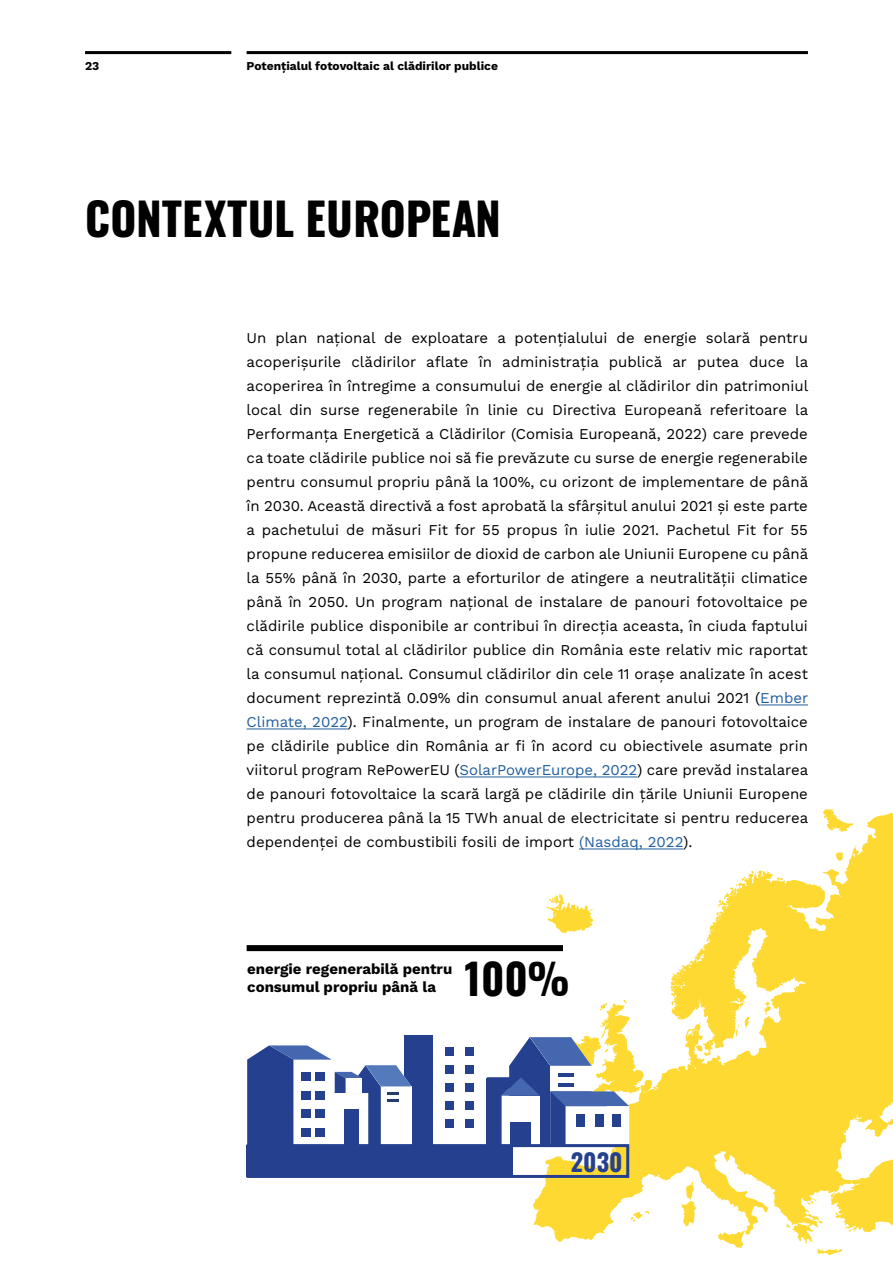
<style>
.page{position:relative;width:893px;height:1263px;background:#fff}
.page>*{position:absolute;margin:0;border:0;box-sizing:border-box;transform-origin:0 0}
.t1{font:45px "Zodiac Sans";color:#000}
.t2{font:42.45px "Zodiac Sans";color:#000}
.t3{font:24.15px "Zodiac Sans";color:#25408f}
.t4{font:15px/24px "Work Sans";color:#000;text-align:justify}
.t5{font:700 15px/18px "Work Sans";color:#000}
.t6{font:700 12px "Work Sans";color:#000}
.s1{color:#215e9e}
</style>
<div class="page">
<hr style="left:247px;top:51px;width:561px;height:3px;background:#000">
<hr style="left:85px;top:51px;width:146px;height:3px;background:#000">
<svg style="left:533px;top:809px;width:360px;height:447px"></svg>
<hr style="left:760px;top:704px;width:48px;height:1px;background:#215e9e">
<hr style="left:247px;top:728px;width:101px;height:1px;background:#215e9e">
<hr style="left:459px;top:776px;width:178px;height:1px;background:#215e9e">
<hr style="left:579px;top:848px;width:104px;height:1px;background:#215e9e">
<svg style="left:486px;top:1002px;width:316px;height:179px"></svg>
<div style="left:404px;top:1035px;width:29px;height:110px;background:#25408f"></div>
<div style="left:445px;top:1047px;width:9px;height:8px;background:#25408f"></div>
<div style="left:445px;top:1065px;width:9px;height:8px;background:#25408f"></div>
<div style="left:445px;top:1083px;width:9px;height:9px;background:#25408f"></div>
<div style="left:445px;top:1101px;width:9px;height:9px;background:#25408f"></div>
<div style="left:445px;top:1120px;width:9px;height:8px;background:#25408f"></div>
<div style="left:465px;top:1047px;width:9px;height:8px;background:#25408f"></div>
<div style="left:465px;top:1065px;width:9px;height:8px;background:#25408f"></div>
<div style="left:465px;top:1083px;width:9px;height:9px;background:#25408f"></div>
<div style="left:465px;top:1101px;width:9px;height:9px;background:#25408f"></div>
<div style="left:465px;top:1120px;width:9px;height:8px;background:#25408f"></div>
<svg style="left:247px;top:1045px;width:164px;height:99px"></svg>
<div style="left:247px;top:1144px;width:382px;height:34px;border:3px solid #25408f"></div>
<div style="left:247px;top:1145px;width:266px;height:32px;background:#25408f"></div>
<div style="left:247px;top:945px;width:316px;height:6px;background:#000"></div>
<p class="t6" style="left:85px;top:56px;width:16px">23</p>
<p class="t6" style="left:247px;top:56px;width:253px">Potențialul fotovoltaic al clădirilor publice</p>
<h1 class="t1" style="left:85px;top:195px;width:417px">CONTEXTUL EUROPEAN</h1>
<p class="t4" style="left:247px;top:326px;width:563px">Un plan național de exploatare a potențialului de energie solară pentru acoperișurile clădirilor aflate în administrația publică ar putea duce la acoperirea în întregime a consumului de energie al clădirilor din patrimoniul local din surse regenerabile în linie cu Directiva Europeană referitoare la Performanța Energetică a Clădirilor (Comisia Europeană, 2022) care prevede ca toate clădirile publice noi să fie prevăzute cu surse de energie regenerabile pentru consumul propriu până la 100%, cu orizont de implementare de până în 2030. Această directivă a fost aprobată la sfârșitul anului 2021 și este parte a pachetului de măsuri Fit for 55 propus în iulie 2021. Pachetul Fit for 55 propune reducerea emisiilor de dioxid de carbon ale Uniunii Europene cu până la 55% până în 2030, parte a eforturilor de atingere a neutralității climatice până în 2050. Un program național de instalare de panouri fotovoltaice pe clădirile publice disponibile ar contribui în direcția aceasta, în ciuda faptului că consumul total al clădirilor publice din România este relativ mic raportat la consumul național. Consumul clădirilor din cele 11 orașe analizate în acest document reprezintă 0.09% din consumul anual aferent anului 2021 (<span class="s1">Ember Climate, 2022</span>). Finalmente, un program de instalare de panouri fotovoltaice pe clădirile publice din România ar fi în acord cu obiectivele asumate prin viitorul program RePowerEU (<span class="s1">SolarPowerEurope, 2022</span>) care prevăd instalarea de panouri fotovoltaice la scară largă pe clădirile din țările Uniunii Europene pentru producerea până la 15 TWh anual de electricitate si pentru reducerea dependenței de combustibili fosili de import <span class="s1">(Nasdaq, 2022</span>).</p>
<p class="t5" style="left:247px;top:960px;width:207px">energie regenerabilă pentru consumul propriu până la</p>
<h2 class="t2" style="left:465px;top:957px;width:107px">100%</h2>
<h3 class="t3" style="left:571px;top:1149px;width:53px">2030</h3>
</div>
